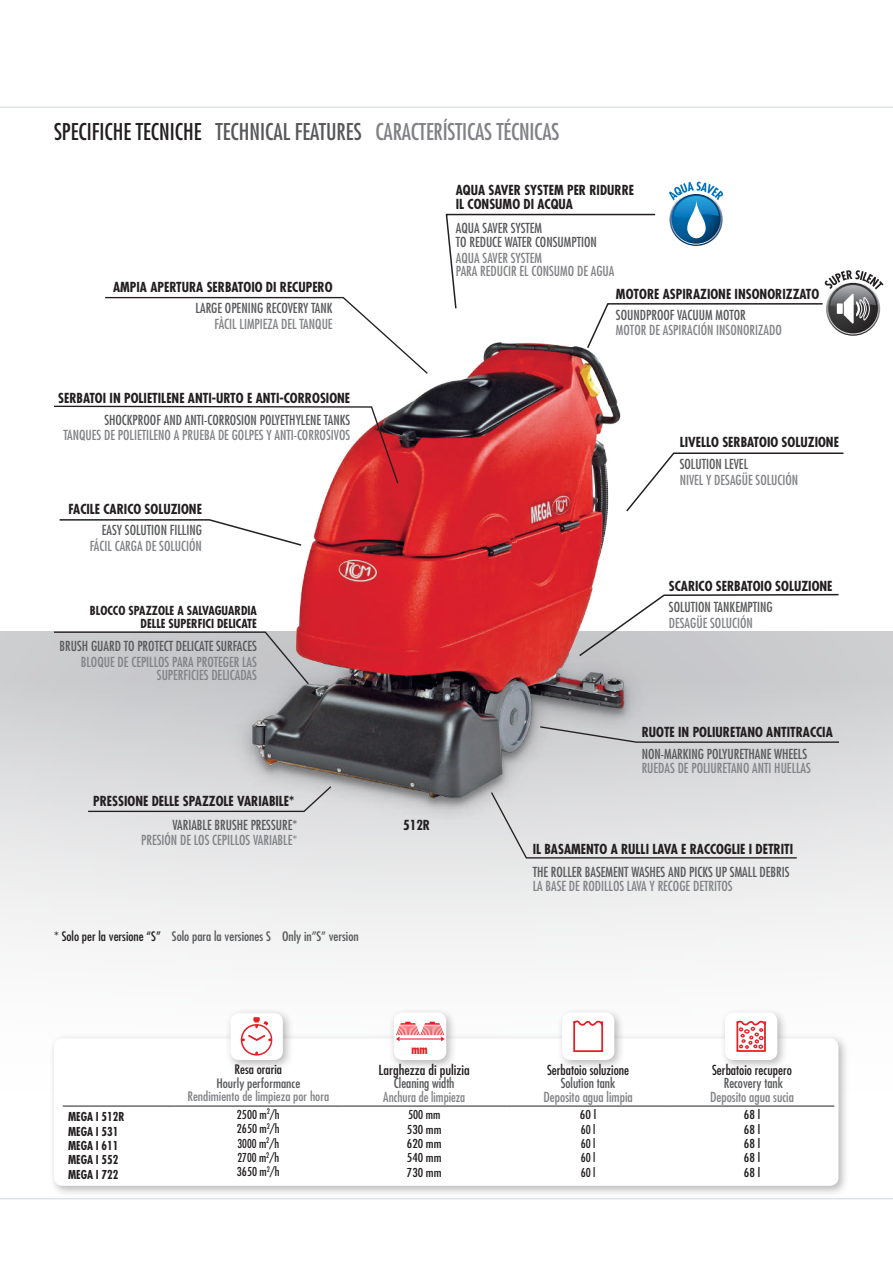
<style>
.page{position:relative;width:893px;height:1263px;background:#fff}
.page>*{position:absolute;margin:0;border:0;box-sizing:border-box;transform-origin:0 0}
.t1{font:condensed 22.5px "Futura Std";color:#808285}
.t2{font:condensed 13.5px/13.5px "Futura Std";color:#808285;text-align:right}
.t3{font:condensed 13.5px/13.5px "Futura Std";color:#57585a}
.t4{font:700 condensed 13.5px/13.5px "Futura Std";color:#231f20}
.t5{font:condensed 13.5px "Futura Std";color:#231f20}
.t6{font:condensed 13.5px "Futura Std";color:#231f20;scale:1.1 1}
.t7{font:condensed 12.75px "Futura Std";color:#57585a;scale:1.07 1}
.t8{font:condensed 12.75px "Futura Std";color:#808285;scale:1.07 1}
.t9{font:condensed 12.75px "Futura Std";color:#231f20;scale:1.07 1}
.t10{font:700 condensed 12.75px "Futura Std";color:#e41f25}
.t11{font:700 condensed 12.15px/13.5px "Futura Std";color:#231f20;text-align:right}
.t12{font:condensed 12px "Futura Std";color:#231f20}
.t13{font:700 condensed 12px "Futura Std";color:#231f20;scale:.95 1}
.t14{font:condensed 12px "Futura Std";color:#231f20;scale:1.1 1}
.t15{font:condensed 12px "Futura Std";color:#231f20;scale:1.13 1}
.s1{color:#231f20}
.s2{color:#57585a}
</style>
<div class="page">
<div style="left:0;top:631px;width:893px;height:632px;background:linear-gradient(to bottom,#cfcfd1,#fff)"></div>
<hr style="left:0;top:107px;width:893px;height:1px;background:#d0d6de">
<hr style="left:0;top:1198px;width:893px;height:1px;background:#d0d6de">
<div style="left:48px;top:1034px;width:801px;height:163px;background:#231f20;opacity:.31"></div>
<div style="left:54px;top:1038px;width:784px;height:148px;background:#fff;border-radius:9px"></div>
<hr style="left:63px;top:1106px;width:111px;height:1px;background:#231f20">
<hr style="left:174px;top:1106px;width:168px;height:1px;background:#231f20">
<hr style="left:342px;top:1106px;width:164px;height:1px;background:#231f20">
<hr style="left:506px;top:1106px;width:164px;height:1px;background:#231f20">
<hr style="left:670px;top:1106px;width:164px;height:1px;background:#231f20">
<div style="left:225px;top:1008px;width:69px;height:63px;background:#231f20;opacity:.31"></div>
<div style="left:231px;top:1013px;width:52px;height:47px;background:#fff;border-radius:9px"></div>
<svg style="left:241px;top:1017px;width:31px;height:38px"></svg>
<div style="left:556px;top:1008px;width:69px;height:63px;background:#231f20;opacity:.31"></div>
<div style="left:562px;top:1012px;width:52px;height:48px;background:#fff;border-radius:9px"></div>
<svg style="left:573px;top:1020px;width:31px;height:32px"></svg>
<div style="left:719px;top:1008px;width:69px;height:63px;background:#231f20;opacity:.31"></div>
<div style="left:725px;top:1012px;width:52px;height:48px;background:#fff;border-radius:9px"></div>
<div style="left:736px;top:1020px;width:30px;height:32px;border:2px solid #e41f25"></div>
<svg style="left:736px;top:1020px;width:30px;height:29px"></svg>
<div style="left:388px;top:1007px;width:69px;height:65px;background:#231f20;opacity:.31"></div>
<div style="left:394px;top:1012px;width:52px;height:48px;background:#fff;border-radius:9px"></div>
<svg style="left:396px;top:1022px;width:49px;height:19px"></svg>
<img style="left:229px;top:350px;width:417px;height:469px">
<div style="left:490px;top:791px;width:308px;height:68px;background:#e2e2e3"></div>
<svg style="left:87px;top:785px;width:246px;height:28px;background:#d3d3d5"></svg>
<svg style="left:53px;top:631px;width:257px;height:55px;background:#c2bfc2"></svg>
<svg style="left:105px;top:296px;width:324px;height:79px"></svg>
<svg style="left:54px;top:405px;width:345px;height:80px"></svg>
<svg style="left:539px;top:725px;width:301px;height:18px;background:#c3c4c6"></svg>
<svg style="left:578px;top:593px;width:262px;height:65px"></svg>
<svg style="left:625px;top:452px;width:219px;height:61px"></svg>
<svg style="left:59px;top:518px;width:244px;height:29px"></svg>
<svg style="left:445px;top:182px;width:438px;height:168px"></svg>
<h1 class="t1" style="left:54px;top:118px;width:507px"><span class="s1">SPECIFICHE TECNICHE</span> <span class="s2">TECHNICAL FEATURES</span> CARACTERÍSTICAS TÉCNICAS</h1>
<p class="t4" style="left:456px;top:184px;width:180px">AQUA SAVER SYSTEM PER RIDURRE<br>IL CONSUMO DI ACQUA</p>
<p class="t3" style="left:456px;top:221px;width:142px">AQUA SAVER SYSTEM<br>TO REDUCE WATER CONSUMPTION</p>
<p class="t4" style="left:113px;top:281px;width:221px">AMPIA APERTURA SERBATOIO DI RECUPERO</p>
<p class="t3" style="left:196px;top:301px;width:138px">LARGE OPENING RECOVERY TANK</p>
<p class="t2" style="left:215px;top:317px;width:120px">FÀCIL LIMPIEZA DEL TANQUE</p>
<p class="t4" style="left:58px;top:392px;width:294px">SERBATOI IN POLIETILENE ANTI-URTO E ANTI-CORROSIONE</p>
<p class="t3" style="left:104px;top:413px;width:247px">SHOCKPROOF AND ANTI-CORROSION POLYETHYLENE TANKS</p>
<p class="t2" style="left:63px;top:428px;width:288px">TANQUES DE POLIETILENO A PRUEBA DE GOLPES Y ANTI-CORROSIVOS</p>
<p class="t4" style="left:68px;top:502px;width:135px">FACILE CARICO SOLUZIONE</p>
<p class="t3" style="left:102px;top:523px;width:102px">EASY SOLUTION FILLING</p>
<p class="t2" style="left:90px;top:539px;width:114px">FÁCIL CARGA DE SOLUCIÓN</p>
<p class="t11" style="left:90px;top:604px;width:169px">BLOCCO SPAZZOLE A SALVAGUARDIA<br>DELLE SUPERFICI DELICATE</p>
<p class="t3" style="left:60px;top:639px;width:199px">BRUSH GUARD TO PROTECT DELICATE SURFACES</p>
<p class="t2" style="left:81px;top:655px;width:178px">BLOQUE DE CEPILLOS PARA PROTEGER LAS<br>SUPERFICIES DELICADAS</p>
<p class="t4" style="left:93px;top:794px;width:203px">PRESSIONE DELLE SPAZZOLE VARIABILE*</p>
<p class="t3" style="left:172px;top:818px;width:126px">VARIABLE BRUSHE PRESSURE*</p>
<p class="t2" style="left:141px;top:833px;width:158px">PRESIÓN DE LOS CEPILLOS VARIABLE*</p>
<p class="t7" style="left:54px;top:929px;width:286px"><span class="s1">* Solo per la versione “S”</span> Solo para la versiones S Only in”S” version</p>
<p class="t2" style="left:456px;top:251px;width:160px;text-align:left">AQUA SAVER SYSTEM<br>PARA REDUCIR EL CONSUMO DE AGUA</p>
<p class="t4" style="left:616px;top:287px;width:205px">MOTORE ASPIRAZIONE INSONORIZZATO</p>
<p class="t3" style="left:616px;top:308px;width:131px">SOUNDPROOF VACUUM MOTOR</p>
<p class="t2" style="left:616px;top:323px;width:167px">MOTOR DE ASPIRACIÓN INSONORIZADO</p>
<p class="t4" style="left:403px;top:818px;width:28px">512R</p>
<p class="t4" style="left:680px;top:435px;width:161px">LIVELLO SERBATOIO SOLUZIONE</p>
<p class="t2" style="left:680px;top:473px;width:120px">NIVEL Y DESAGÜE SOLUCIÓN</p>
<p class="t3" style="left:680px;top:457px;width:70px">SOLUTION LEVEL</p>
<p class="t4" style="left:669px;top:579px;width:165px">SCARICO SERBATOIO SOLUZIONE</p>
<p class="t3" style="left:669px;top:600px;width:105px">SOLUTION TANKEMPTING</p>
<p class="t2" style="left:669px;top:617px;width:86px">DESAGÜE SOLUCIÓN</p>
<p class="t4" style="left:642px;top:725px;width:193px">RUOTE IN POLIURETANO ANTITRACCIA</p>
<p class="t2" style="left:642px;top:762px;width:171px">RUEDAS DE POLIURETANO ANTI HUELLAS</p>
<p class="t3" style="left:642px;top:747px;width:167px">NON-MARKING POLYURETHANE WHEELS</p>
<p class="t4" style="left:533px;top:842px;width:262px">IL BASAMENTO A RULLI LAVA E RACCOGLIE I DETRITI</p>
<p class="t3" style="left:533px;top:865px;width:258px">THE ROLLER BASEMENT WASHES AND PICKS UP SMALL DEBRIS</p>
<p class="t2" style="left:533px;top:879px;width:201px">LA BASE DE RODILLOS LAVA Y RECOGE DETRITOS</p>
<p class="t9" style="left:235px;top:1062px;width:46px">Resa oraria</p>
<p class="t7" style="left:216px;top:1075px;width:80px">Hourly performance</p>
<p class="t8" style="left:187px;top:1089px;width:134px">Rendimiento de limpieza por hora</p>
<p class="t10" style="left:411px;top:1041px;width:18px">mm</p>
<p class="t6" style="left:379px;top:1062px;width:84px">Larghezza di pulizia</p>
<p class="t3" style="left:394px;top:1076px;width:62px">Cleaning width</p>
<p class="t2" style="left:383px;top:1090px;width:83px">Anchura de limpieza</p>
<p class="t5" style="left:547px;top:1062px;width:84px">Serbatoio soluzione</p>
<p class="t3" style="left:561px;top:1076px;width:56px">Solution tank</p>
<p class="t2" style="left:543px;top:1090px;width:91px">Deposito agua limpia</p>
<p class="t5" style="left:712px;top:1062px;width:81px">Serbatoio recupero</p>
<p class="t3" style="left:724px;top:1076px;width:61px">Recovery tank</p>
<p class="t2" style="left:710px;top:1090px;width:85px">Deposito agua sucia</p>
<p class="t13" style="left:68px;top:1109px;width:61px">MEGA I 512R</p>
<p class="t12" style="left:237px;top:1107px;width:44px">2500 m<sup>2</sup>/h</p>
<p class="t12" style="left:408px;top:1107px;width:34px">500 mm</p>
<p class="t15" style="left:580px;top:1107px;width:16px">60 l</p>
<p class="t15" style="left:744px;top:1107px;width:16px">68 l</p>
<p class="t13" style="left:68px;top:1124px;width:55px">MEGA I 531</p>
<p class="t12" style="left:237px;top:1122px;width:44px">2650 m<sup>2</sup>/h</p>
<p class="t14" style="left:407px;top:1122px;width:33px">530 mm</p>
<p class="t12" style="left:581px;top:1122px;width:16px">60 l</p>
<p class="t15" style="left:744px;top:1122px;width:16px">68 l</p>
<p class="t13" style="left:68px;top:1138px;width:55px">MEGA I 611</p>
<p class="t12" style="left:237px;top:1136px;width:43px">3000 m<sup>2</sup>/h</p>
<p class="t14" style="left:407px;top:1136px;width:33px">620 mm</p>
<p class="t12" style="left:581px;top:1136px;width:16px">60 l</p>
<p class="t15" style="left:744px;top:1136px;width:16px">68 l</p>
<p class="t13" style="left:68px;top:1152px;width:55px">MEGA I 552</p>
<p class="t12" style="left:237px;top:1150px;width:43px">2700 m<sup>2</sup>/h</p>
<p class="t14" style="left:407px;top:1150px;width:33px">540 mm</p>
<p class="t12" style="left:581px;top:1151px;width:16px">60 l</p>
<p class="t15" style="left:744px;top:1151px;width:16px">68 l</p>
<p class="t13" style="left:68px;top:1167px;width:55px">MEGA I 722</p>
<p class="t12" style="left:237px;top:1165px;width:44px">3650 m<sup>2</sup>/h</p>
<p class="t14" style="left:407px;top:1165px;width:33px">730 mm</p>
<p class="t12" style="left:581px;top:1165px;width:16px">60 l</p>
<p class="t15" style="left:744px;top:1165px;width:16px">68 l</p>
</div>
